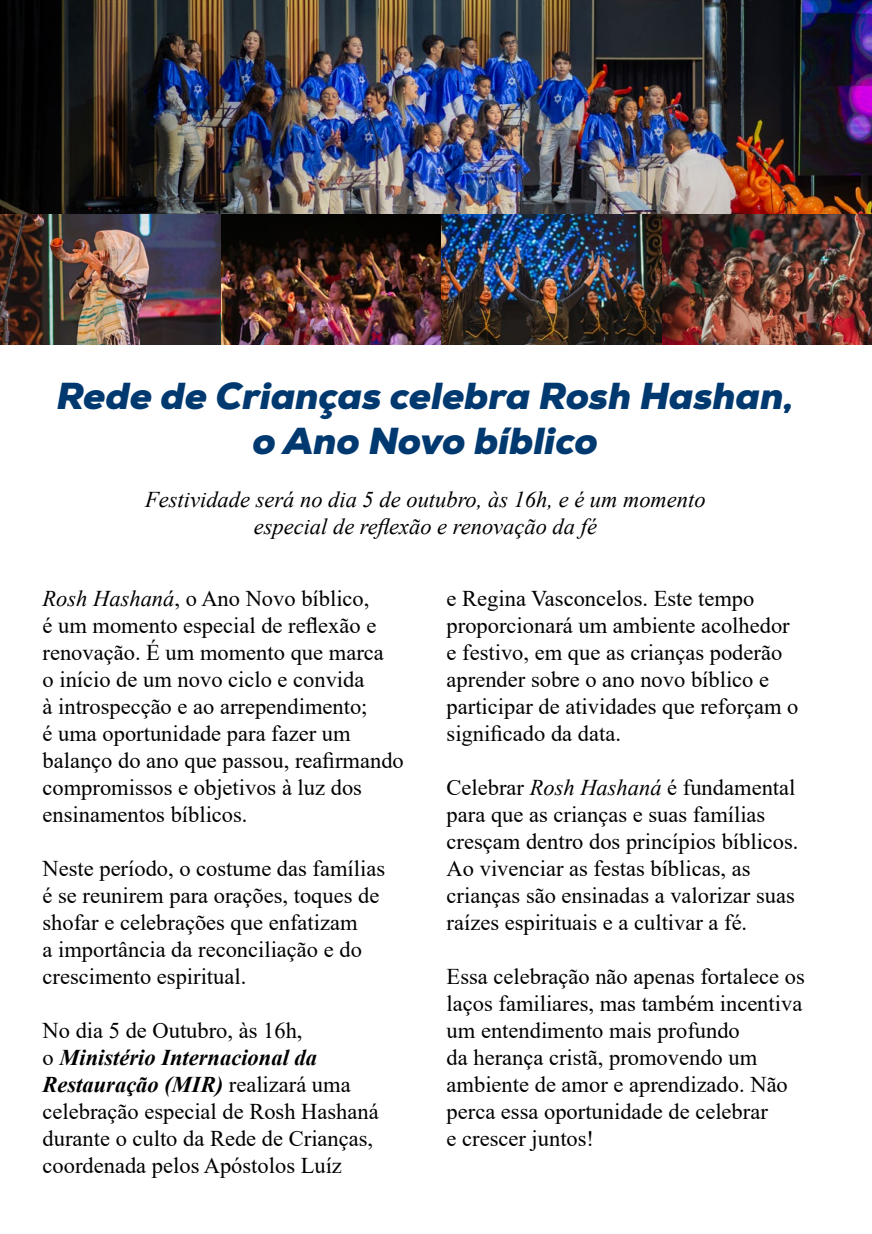
<style>
.page{position:relative;width:872px;height:1234px;background:#fff}
.page>*{position:absolute;margin:0;border:0;box-sizing:border-box;transform-origin:0 0}
.t1{font:italic 900 37.5px/45px "Nexa";color:#003970;text-align:center}
.t2{font:22.5px/27px "Times New Roman";color:#000}
.t3{font:italic 22.5px/27px "Times New Roman";color:#000;text-align:center}
.s1{font-style:italic}
.s2{font-weight:700;font-style:italic}
</style>
<div class="page">
<img style="left:0;top:0;width:872px;height:215px">
<img style="left:0;top:215px;width:872px;height:129px">
<h1 class="t1" style="left:57px;top:373px;width:738px">Rede de Crianças celebra Rosh Hashan, o Ano Novo bíblico</h1>
<p class="t3" style="left:145px;top:485px;width:562px">Festividade será no dia 5 de outubro, às 16h, e é um momento especial de reflexão e renovação da fé</p>
<p class="t2" style="left:43px;top:584px;width:363px"><span class="s1">Rosh Hashaná</span>, o Ano Novo bíblico,<br>é um momento especial de reflexão e renovação. É um momento que marca<br>o início de um novo ciclo e convida<br>à introspecção e ao arrependimento;<br>é uma oportunidade para fazer um balanço do ano que passou, reafirmando compromissos e objetivos à luz dos ensinamentos bíblicos.</p>
<p class="t2" style="left:43px;top:854px;width:344px">Neste período, o costume das famílias é se reunirem para orações, toques de shofar e celebrações que enfatizam<br>a importância da reconciliação e do crescimento espiritual.</p>
<p class="t2" style="left:43px;top:1016px;width:338px">No dia 5 de Outubro, às 16h,<br>o <span class="s2">Ministério Internacional da<br>Restauração (MIR)</span> realizará uma celebração especial de Rosh Hashaná durante o culto da Rede de Crianças, coordenada pelos Apóstolos Luíz</p>
<p class="t2" style="left:446px;top:584px;width:353px">e Regina Vasconcelos. Este tempo proporcionará um ambiente acolhedor e festivo, em que as crianças poderão aprender sobre o ano novo bíblico e participar de atividades que reforçam o significado da data.</p>
<p class="t2" style="left:446px;top:773px;width:353px">Celebrar <span class="s1">Rosh Hashaná</span> é fundamental para que as crianças e suas famílias cresçam dentro dos princípios bíblicos.<br>Ao vivenciar as festas bíblicas, as crianças são ensinadas a valorizar suas raízes espirituais e a cultivar a fé.</p>
<p class="t2" style="left:446px;top:962px;width:359px">Essa celebração não apenas fortalece os laços familiares, mas também incentiva um entendimento mais profundo<br>da herança cristã, promovendo um ambiente de amor e aprendizado. Não perca essa oportunidade de celebrar<br>e crescer juntos!</p>
</div>
